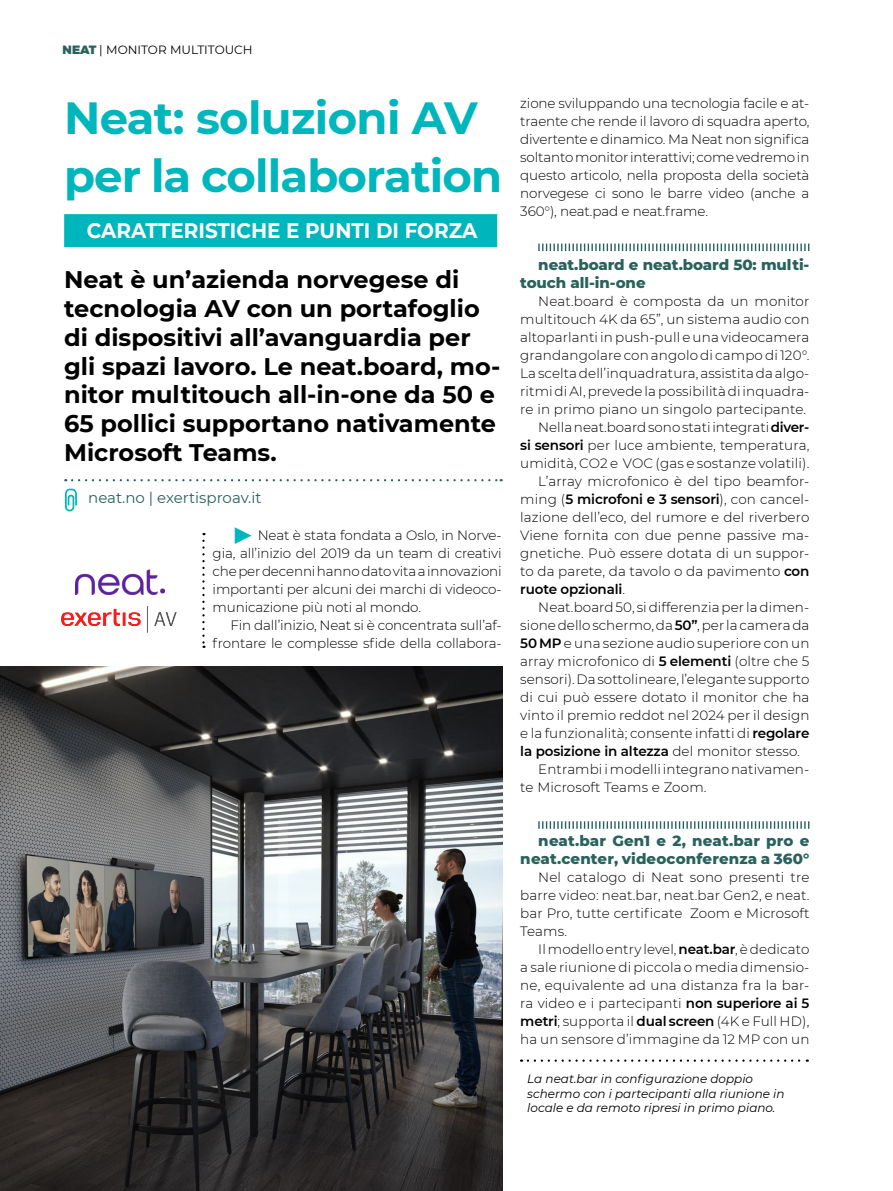
<style>
.page{position:relative;width:893px;height:1191px;background:#fff}
.page>*{position:absolute;margin:0;border:0;box-sizing:border-box;transform-origin:0 0}
.Titolo{font:700 45px/57.6px "Montserrat";letter-spacing:-.02em;color:#00b6bd}
.Testo{font:300 39px "Montserrat";color:#00b6bd}
.Sottotitolo_-_Scheda_prodotto{font:700 24px/28.8px "Montserrat";color:#000}
.CARATTERISTICHE_E_PUNTI_DI_FORZA{font:700 21px "Montserrat";color:#fff;scale:.95 1}
.Testo-2{font:800 15px/18px "Montserrat";letter-spacing:.005em;color:#29625c}
.Keywords{font:15px "Montserrat";color:#29625c}
.Testo-3{font:300 13.5px/18px "Montserrat";letter-spacing:.005em;color:#000;text-align:justify}
.Caption_Testo_NERO{font:italic 12px/14.4px "Montserrat";color:#000}
.Layout_Titolo_SX{font:12px "Montserrat";color:#000}
.s1{font-weight:900;color:#29625c}
.s2{font-weight:600}
</style>
<div class="page">
<svg style="left:202px;top:541px;width:3px;height:107px"></svg>
<svg style="left:538px;top:243px;width:271px;height:8px"></svg>
<svg style="left:538px;top:821px;width:271px;height:7px"></svg>
<div style="left:64px;top:214px;width:433px;height:33px;background:#00b6bd"></div>
<svg style="left:72px;top:479px;width:430px;height:2px"></svg>
<svg style="left:65px;top:488px;width:12px;height:23px"></svg>
<img style="left:62px;top:606px;width:115px;height:27px">
<img style="left:0;top:666px;width:502px;height:525px">
<img style="left:75px;top:569px;width:90px;height:26px">
<svg style="left:528px;top:1059px;width:280px;height:2px"></svg>
<p class="Layout_Titolo_SX" style="left:63px;top:41px;width:191px"><span class="s1">NEAT</span> | MONITOR MULTITOUCH</p>
<p class="Titolo" style="left:64px;top:87px;width:439px">Neat: soluzioni AV per la collaboration</p>
<p class="CARATTERISTICHE_E_PUNTI_DI_FORZA" style="left:87px;top:215px;width:413px">CARATTERISTICHE E PUNTI DI FORZA</p>
<p class="Sottotitolo_-_Scheda_prodotto" style="left:64px;top:264px;width:438px">Neat è un’azienda norvegese di tecnologia AV con un portafoglio di dispositivi all’avanguardia per gli spazi lavoro. Le neat.board, mo&shy;nitor multitouch all-in-one da 50 e<br>65 pollici supportano nativamente<br>Microsoft Teams.</p>
<p class="Keywords" style="left:88px;top:487px;width:175px">neat.no | exertisproav.it</p>
<p class="Testo" style="left:231px;top:506px;width:25px">▶</p>
<p class="Testo-3" style="left:213px;top:526px;width:291px;text-indent:45px">Neat è stata fondata a Oslo, in Norve&shy;gia, all’inizio del 2019 da un team di creativi che per decenni hanno dato vita a innovazioni importanti per alcuni dei marchi di videoco&shy;municazione più noti al mondo.</p>
<p class="Testo-3" style="left:213px;top:616px;width:291px;text-align:right">Fin dall’inizio, Neat si è concentrata sull’af&shy;frontare le complesse sfide della collabora-</p>
<p class="Testo-3" style="left:520px;top:94px;width:291px">zione sviluppando una tecnologia facile e at&shy;traente che rende il lavoro di squadra aperto, divertente e dinamico. Ma Neat non significa soltanto monitor interattivi; come vedremo in questo articolo, nella proposta della società norvegese ci sono le barre video (anche a 360°), neat.pad e neat.frame.</p>
<p class="Testo-2" style="left:520px;top:255px;width:291px;text-indent:18px">neat.board e neat.board 50: multi&shy;touch all-in-one</p>
<p class="Testo-3" style="left:520px;top:292px;width:291px;text-indent:18px">Neat.board è composta da un monitor multitouch 4K da 65”, un sistema audio con altoparlanti in push-pull e una videocamera grandangolare con angolo di campo di 120°.<br>La scelta dell’inquadratura, assistita da algo&shy;ritmi di AI, prevede la possibilità di inquadra&shy;re in primo piano un singolo partecipante.</p>
<p class="Testo-3" style="left:520px;top:418px;width:291px;text-indent:18px">Nella neat.board sono stati integrati <span class="s2">diver&shy;si sensori</span> per luce ambiente, temperatura, umidità, CO2 e VOC (gas e sostanze volatili).</p>
<p class="Testo-3" style="left:520px;top:472px;width:291px;text-indent:18px">L’array microfonico è del tipo beamfor&shy;ming (<span class="s2">5 microfoni e 3 sensori</span>), con cancel&shy;lazione dell’eco, del rumore e del riverbero Viene fornita con due penne passive ma&shy;gnetiche. Può essere dotata di un suppor&shy;to da parete, da tavolo o da pavimento <span class="s2">con ruote opzionali</span>.</p>
<p class="Testo-3" style="left:520px;top:598px;width:291px;text-indent:18px">Neat.board 50, si differenzia per la dimen&shy;sione dello schermo, da <span class="s2">50”</span>, per la camera da <span class="s2">50 MP</span> e una sezione audio superiore con un array microfonico di <span class="s2">5 elementi</span> (oltre che 5 sensori). Da sottolineare, l’elegante supporto di cui può essere dotato il monitor che ha vinto il premio reddot nel 2024 per il design e la funzionalità; consente infatti di <span class="s2">regolare la posizione in altezza</span> del monitor stesso.</p>
<p class="Testo-3" style="left:520px;top:760px;width:291px;text-indent:18px">Entrambi i modelli integrano nativamen&shy;te Microsoft Teams e Zoom.</p>
<p class="Testo-2" style="left:520px;top:831px;width:291px;text-align:right">neat.bar Gen1 e 2, neat.bar pro e neat.center, videoconferenza a 360°</p>
<p class="Testo-3" style="left:520px;top:868px;width:291px;text-indent:18px">Nel catalogo di Neat sono presenti tre barre video: neat.bar, neat.bar Gen2, e neat. bar Pro, tutte certificate Zoom e Microsoft Teams.</p>
<p class="Testo-3" style="left:520px;top:940px;width:291px;text-indent:18px">Il modello entry level, <span class="s2">neat.bar</span>, è dedicato a sale riunione di piccola o media dimensio&shy;ne, equivalente ad una distanza fra la bar&shy;ra video e i partecipanti <span class="s2">non superiore ai 5 metri</span>; supporta il <span class="s2">dual screen</span> (4K e Full HD), ha un sensore d’immagine da 12 MP con un</p>
<p class="Caption_Testo_NERO" style="left:527px;top:1071px;width:259px">La neat.bar in configurazione doppio schermo con i partecipanti alla riunione in locale e da remoto ripresi in primo piano.</p>
</div>
